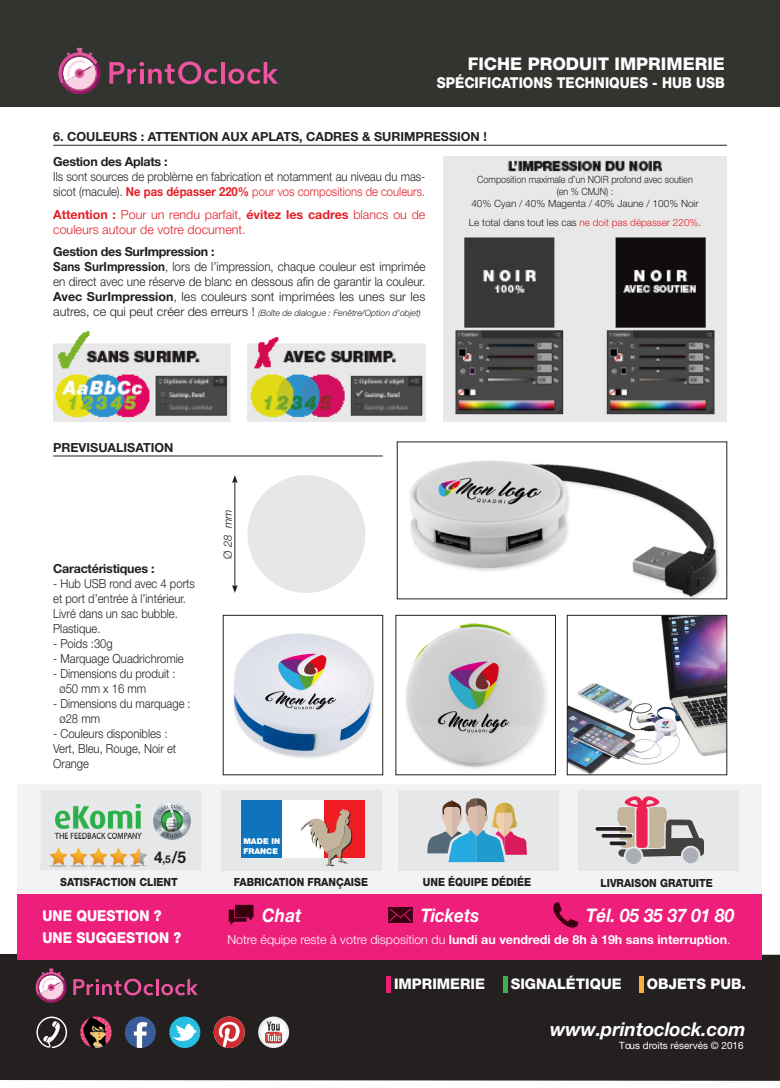
<style>
.page{position:relative;width:780px;height:1088px;background:#fff}
.page>*{position:absolute;margin:0;border:0;box-sizing:border-box;transform-origin:0 0}
.t1{font:italic 700 19.12px "Helvetica Neue";color:#fff}
.t2{font:italic 700 18.75px "Helvetica Neue";color:#fff;scale:.91 1}
.t3{font:800 17.5px "Helvetica Neue";color:#fff}
.t4{font:700 16.25px "Helvetica Neue";color:#231f20;scale:.95 1}
.t5{font:800 15px "Helvetica Neue";color:#fff;scale:.9 1}
.t6{font:800 15px/22.5px "Helvetica Neue";color:#fff;scale:.91 1}
.t7{font:800 14.62px "Helvetica Neue";color:#fff}
.t8{font:300 12.5px/15px "Helvetica Neue";color:#231f20;scale:.9 1}
.t9{font:300 12.5px/15px "Helvetica Neue";color:#231f20;text-align:justify;scale:.93 1}
.SS-Titre{font:700 12.5px "Helvetica Neue";letter-spacing:-.01em;color:#231f20}
.t10{font:300 12.5px/15px "Helvetica Neue";color:#e41f25}
.t11{font:700 12.5px "Helvetica Neue";color:#fff}
.t12{font:800 11.25px "Helvetica Neue";color:#231f20;scale:.91 1}
.t13{font:italic 300 11.25px "Helvetica Neue";color:#231f20}
.t14{font:10.12px "Helvetica Neue";color:#fff}
.t15{font:300 10px/12px "Helvetica Neue";color:#231f20;text-align:center;scale:.9 1}
.t16{font:300 10px "Helvetica Neue";color:#e41f25}
.t17{font:italic 300 8.75px "Helvetica Neue";color:#231f20}
.t18{font:900 8px/9.6px "Helvetica Neue";color:#fff}
.s1{font-weight:700;color:#e41f25}
.s2{color:#e41f25}
.s3{font-weight:700}
.s4{font-style:normal;font-size:12.5px}
.s5{color:#231f20}
.s6{font-style:normal}
.s7{font-size:10.75px}
.s8{font-weight:300}
</style>
<div class="page">
<hr style="left:234px;top:481px;width:1px;height:106px;background:#231f20">
<svg style="left:232px;top:475px;width:6px;height:8px"></svg>
<svg style="left:232px;top:585px;width:6px;height:8px"></svg>
<img style="left:410px;top:460px;width:309px;height:137px">
<img style="left:406px;top:623px;width:141px;height:145px">
<img style="left:234px;top:633px;width:140px;height:125px">
<div style="left:223px;top:615px;width:160px;height:160px;border:1px solid #231f20"></div>
<img style="left:569px;top:617px;width:155px;height:156px">
<div style="left:567px;top:615px;width:159px;height:160px;border:1px solid #231f20"></div>
<img style="left:443px;top:157px;width:283px;height:265px">
<img style="left:53px;top:330px;width:372px;height:92px">
<hr style="left:53px;top:145px;width:673px;height:1px;background:#231f20">
<hr style="left:53px;top:456px;width:330px;height:1px;background:#231f20">
<div style="left:247px;top:475px;width:118px;height:118px;background:#e6e7e9;border-radius:50%"></div>
<div style="left:0;top:0;width:780px;height:106px;background:#31342f"></div>
<svg style="left:109px;top:62px;width:109px;height:22px"></svg>
<hr style="left:221px;top:62px;width:4px;height:22px;background:#ee549f">
<svg style="left:228px;top:62px;width:50px;height:22px"></svg>
<svg style="left:58px;top:48px;width:42px;height:46px"></svg>
<div style="left:0;top:954px;width:780px;height:127px;background:#252020"></div>
<div style="left:503px;top:975px;width:5px;height:17px;background:#3bb34b"></div>
<div style="left:386px;top:975px;width:5px;height:17px;background:#eb207b"></div>
<div style="left:638px;top:975px;width:5px;height:17px;background:#fbb03f"></div>
<div style="left:169px;top:1016px;width:31px;height:32px;background:#26bfe1;border-radius:50%"></div>
<svg style="left:172px;top:1023px;width:25px;height:19px"></svg>
<svg style="left:214px;top:1016px;width:31px;height:32px"></svg>
<svg style="left:125px;top:1016px;width:31px;height:32px"></svg>
<svg style="left:258px;top:1016px;width:31px;height:32px"></svg>
<svg style="left:36px;top:1016px;width:31px;height:32px"></svg>
<img style="left:80px;top:1016px;width:31px;height:32px">
<div style="left:18px;top:893px;width:744px;height:66px;background:#ee1e7b"></div>
<svg style="left:229px;top:905px;width:24px;height:20px"></svg>
<svg style="left:388px;top:907px;width:25px;height:16px"></svg>
<svg style="left:553px;top:902px;width:25px;height:25px"></svg>
<svg style="left:73px;top:979px;width:80px;height:16px"></svg>
<hr style="left:156px;top:979px;width:3px;height:16px;background:#ee549f">
<svg style="left:161px;top:979px;width:37px;height:16px"></svg>
<svg style="left:36px;top:968px;width:31px;height:34px"></svg>
<div style="left:18px;top:784px;width:744px;height:109px;background:#f2f3f4"></div>
<div style="left:578px;top:790px;width:161px;height:80px;background:#e6e7e9"></div>
<div style="left:683px;top:848px;width:15px;height:15px;background:#acaeb7;border-radius:50%"></div>
<div style="left:625px;top:848px;width:16px;height:16px;background:#acaeb7;border-radius:50%"></div>
<svg style="left:617px;top:796px;width:87px;height:61px"></svg>
<hr style="left:596px;top:826px;width:31px;height:4px;background:#fff;border-radius:2px">
<hr style="left:602px;top:833px;width:31px;height:3px;background:#fff;border-radius:2px">
<svg style="left:610px;top:840px;width:17px;height:4px"></svg>
<svg style="left:595px;top:827px;width:31px;height:4px"></svg>
<svg style="left:601px;top:834px;width:31px;height:4px"></svg>
<svg style="left:609px;top:841px;width:17px;height:4px"></svg>
<div style="left:221px;top:790px;width:161px;height:80px;background:#e6e7e9"></div>
<div style="left:241px;top:800px;width:123px;height:57px;background:#ee1d23"></div>
<div style="left:241px;top:800px;width:61px;height:57px;background:#1074bc"></div>
<div style="left:282px;top:800px;width:41px;height:57px;background:#fff"></div>
<svg style="left:299px;top:808px;width:54px;height:59px"></svg>
<div style="left:398px;top:790px;width:160px;height:80px;background:#e6e7e9"></div>
<svg style="left:427px;top:798px;width:100px;height:64px"></svg>
<div style="left:41px;top:790px;width:160px;height:80px;background:#e6e7e9"></div>
<img style="left:153px;top:802px;width:38px;height:38px;border-radius:19px">
<img style="left:50px;top:848px;width:18px;height:18px">
<img style="left:70px;top:848px;width:18px;height:18px">
<img style="left:90px;top:848px;width:18px;height:18px">
<img style="left:110px;top:848px;width:18px;height:18px">
<img style="left:139px;top:848px;width:9px;height:18px">
<img style="left:130px;top:848px;width:9px;height:18px">
<img style="left:55px;top:804px;width:86px;height:34px">
<h3 class="t3" style="left:467px;top:53px;width:258px">FICHE PRODUIT IMPRIMERIE</h3>
<p class="t5" style="left:437px;top:73px;width:321px">SPÉCIFICATIONS TECHNIQUES - HUB USB</p>
<p class="SS-Titre" style="left:53px;top:129px;width:435px">6. COULEURS : ATTENTION AUX APLATS, CADRES &amp; SURIMPRESSION !</p>
<p class="SS-Titre" style="left:53px;top:154px;width:116px">Gestion des Aplats :</p>
<p class="t8" style="left:53px;top:169px;width:415px">Ils sont sources de problème en fabrication et notamment au niveau du mas&shy;sicot (macule). <span class="s1">Ne pas dépasser 220%</span> <span class="s2">pour vos compositions de couleurs.</span></p>
<p class="t10" style="left:53px;top:206px;width:374px"><span class="s3">Attention :</span> Pour un rendu parfait, <span class="s3">évitez les cadres</span> blancs ou de couleurs autour de votre document.</p>
<p class="SS-Titre" style="left:53px;top:243px;width:163px">Gestion des SurImpression :</p>
<p class="t9" style="left:53px;top:258px;width:402px"><span class="s3">Sans SurImpression</span>, lors de l’impression, chaque couleur est imprimée en direct avec une réserve de blanc en dessous afin de garantir la couleur.<br><span class="s3">Avec SurImpression</span>, les couleurs sont imprimées les unes sur les</p>
<p class="t17" style="left:53px;top:307px;width:369px"><span class="s4">autres, ce qui peut créer des erreurs !</span> (Boîte de dialogue : Fenêtre/Option d’objet)</p>
<p class="t15" style="left:471px;top:173px;width:254px">Composition maximale d’un NOIR profond avec soutien (en % CMJN) :<br>40% Cyan / 40% Magenta / 40% Jaune / 100% Noir</p>
<p class="t16" style="left:468px;top:217px;width:234px"><span class="s5">Le total dans tout les cas</span> ne doit pas dépasser 220%.</p>
<p class="SS-Titre" style="left:53px;top:440px;width:122px">PREVISUALISATION</p>
<p class="SS-Titre" style="left:53px;top:560px;width:103px">Caractéristiques :</p>
<p class="t8" style="left:53px;top:575px;width:159px">- Hub USB rond avec 4 ports et port d’entrée à l’intérieur.<br>Livré dans un sac bubble.<br>Plastique.</p>
<p class="t8" style="left:53px;top:635px;width:68px">- Poids :30g</p>
<p class="t8" style="left:53px;top:650px;width:146px">- Marquage Quadrichromie</p>
<p class="t8" style="left:53px;top:665px;width:138px">- Dimensions du produit :</p>
<p class="t8" style="left:59px;top:680px;width:98px">ø50 mm x 16 mm</p>
<p class="t8" style="left:53px;top:695px;width:154px">- Dimensions du marquage :</p>
<p class="t8" style="left:59px;top:710px;width:47px">ø28 mm</p>
<p class="t8" style="left:53px;top:725px;width:129px">- Couleurs disponibles :</p>
<p class="t8" style="left:53px;top:740px;width:138px">Vert, Bleu, Rouge, Noir et<br>Orange</p>
<p class="t13" style="left:221px;top:558px;width:51px;rotate:-90deg"><span class="s6">Ø</span> 28 mm</p>
<p class="t18" style="left:243px;top:836px;width:38px">MADE IN<br>FRANCE</p>
<h3 class="t4" style="left:154px;top:847px;width:35px">4<span class="s7">,5</span>/5</h3>
<p class="t12" style="left:60px;top:875px;width:131px">SATISFACTION CLIENT</p>
<p class="t12" style="left:234px;top:875px;width:149px">FABRICATION FRANÇAISE</p>
<p class="t12" style="left:423px;top:875px;width:120px">UNE ÉQUIPE DÉDIÉE</p>
<p class="t12" style="left:600px;top:876px;width:125px">LIVRAISON GRATUITE</p>
<p class="t6" style="left:43px;top:904px;width:154px">UNE QUESTION ?<br>UNE SUGGESTION ?</p>
<h2 class="t2" style="left:262px;top:904px;width:45px">Chat</h2>
<h2 class="t2" style="left:421px;top:904px;width:66px">Tickets</h2>
<h2 class="t2" style="left:586px;top:904px;width:164px">Tél. 05 35 37 01 80</h2>
<p class="t11" style="left:227px;top:932px;width:504px"><span class="s8">Notre équipe reste à votre disposition du</span> lundi au vendredi de 8h à 19h sans interruption<span class="s8">.</span></p>
<p class="t7" style="left:394px;top:975px;width:92px">IMPRIMERIE</p>
<p class="t7" style="left:510px;top:975px;width:112px">SIGNALÉTIQUE</p>
<p class="t7" style="left:646px;top:975px;width:101px">OBJETS PUB.</p>
<h1 class="t1" style="left:550px;top:1017px;width:197px">www.printoclock.com</h1>
<p class="t14" style="left:619px;top:1039px;width:126px">Tous droits réservés © 2016</p>
</div>
